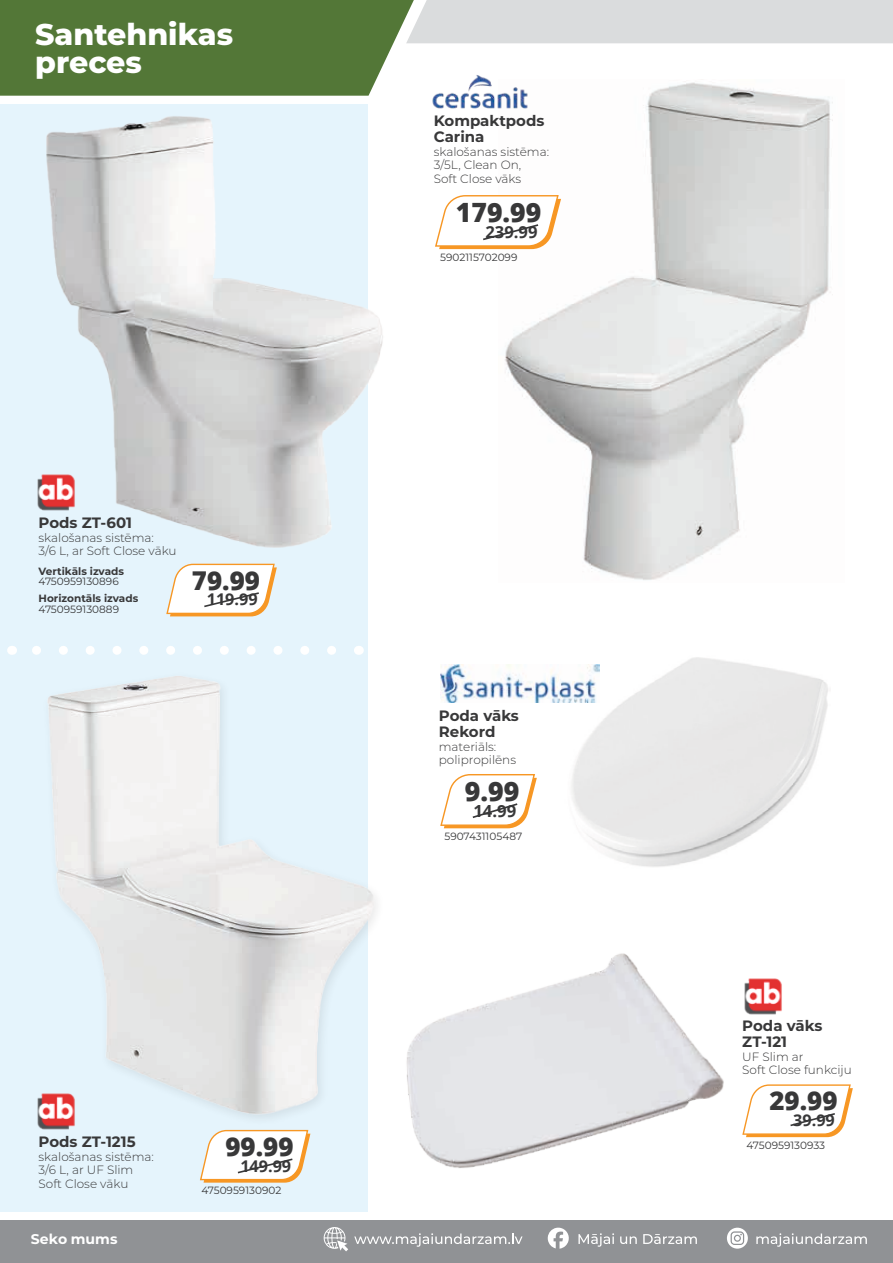
<style>
.page{position:relative;width:893px;height:1263px;background:#fff}
.page>*{position:absolute;margin:0;border:0;box-sizing:border-box;transform-origin:0 0}
.t1{font:800 30px/28.5px "Montserrat";color:#fff}
.t2{font:800 26.7px "Open Sans";color:#383839}
.t3{font:800 26.55px "Open Sans";color:#383839}
.t4{font:800 25.95px "Open Sans";color:#383839}
.t5{font:700 16.65px "Open Sans";color:#383839}
.t6{font:700 16.2px "Open Sans";color:#383839}
.t7{font:700 15px/16.5px "Montserrat";color:#383839}
.t8{font:700 14.1px "Montserrat";color:#fff}
.t9{font:300 12px/13.5px "Montserrat";color:#383839}
.t10{font:10.5px "Montserrat";color:#383839}
.t11{font:700 10.5px "Montserrat";color:#383839}
</style>
<div class="page">
<div style="left:1px;top:104px;width:367px;height:1108px;background:#e5f4fc"></div>
<div style="left:0;top:1220px;width:893px;height:43px;background:#909295"></div>
<svg style="left:578px;top:1233px;width:36px;height:14px"></svg>
<svg style="left:620px;top:1236px;width:17px;height:8px"></svg>
<svg style="left:643px;top:1234px;width:54px;height:10px"></svg>
<svg style="left:354px;top:1233px;width:169px;height:14px"></svg>
<svg style="left:756px;top:1233px;width:111px;height:14px"></svg>
<svg style="left:548px;top:1228px;width:21px;height:21px"></svg>
<svg style="left:727px;top:1228px;width:21px;height:20px"></svg>
<svg style="left:324px;top:1227px;width:24px;height:24px"></svg>
<img style="left:749px;top:978px;width:33px;height:37px">
<svg style="left:749px;top:1084px;width:104px;height:53px"></svg>
<img style="left:498px;top:96px;width:335px;height:484px">
<img style="left:571px;top:657px;width:257px;height:210px">
<img style="left:37px;top:116px;width:346px;height:432px">
<svg style="left:166px;top:563px;width:111px;height:53px;background:#f7ede0"></svg>
<svg style="left:200px;top:1144px;width:108px;height:38px;background:#f7ecdf"></svg>
<img style="left:32px;top:646px;width:344px;height:498px">
<img style="left:432px;top:96px;width:97px;height:14px">
<svg style="left:435px;top:194px;width:126px;height:55px"></svg>
<svg style="left:440px;top:774px;width:97px;height:54px"></svg>
<svg style="left:0;top:0;width:893px;height:96px"></svg>
<img style="left:373px;top:931px;width:376px;height:237px">
<img style="left:440px;top:665px;width:159px;height:38px">
<h1 class="t1" style="left:35px;top:18px;width:199px">Santehnikas preces</h1>
<p class="t7" style="left:39px;top:514px;width:95px">Pods ZT-601</p>
<p class="t9" style="left:39px;top:530px;width:140px">skalošanas sistēma:<br>3/6 L, ar Soft Close vāku</p>
<p class="t11" style="left:39px;top:563px;width:87px">Vertikāls izvads</p>
<p class="t10" style="left:39px;top:574px;width:82px">4750959130896</p>
<p class="t11" style="left:39px;top:591px;width:101px">Horizontāls izvads</p>
<p class="t10" style="left:39px;top:602px;width:82px">4750959130889</p>
<h3 class="t4" style="left:192px;top:560px;width:70px">79.99</h3>
<h3 class="t6" style="left:207px;top:588px;width:52px">119.99</h3>
<p class="t7" style="left:39px;top:1133px;width:99px">Pods ZT-1215</p>
<p class="t9" style="left:39px;top:1149px;width:117px">skalošanas sistēma:<br>3/6 L, ar UF Slim<br>Soft Close vāku</p>
<p class="t8" style="left:31px;top:1229px;width:88px">Seko mums</p>
<h3 class="t4" style="left:225px;top:1126px;width:70px">99.99</h3>
<h3 class="t6" style="left:240px;top:1154px;width:52px">149.99</h3>
<p class="t10" style="left:201px;top:1183px;width:81px">4750959130902</p>
<p class="t7" style="left:434px;top:111px;width:112px">Kompaktpods<br>Carina</p>
<p class="t9" style="left:434px;top:144px;width:117px">skalošanas sistēma:<br>3/5L, Clean On,<br>Soft Close vāks</p>
<h3 class="t3" style="left:456px;top:192px;width:87px">179.99</h3>
<h3 class="t5" style="left:485px;top:220px;width:54px">239.99</h3>
<p class="t10" style="left:440px;top:250px;width:79px">5902115702099</p>
<p class="t7" style="left:439px;top:706px;width:82px">Poda vāks<br>Rekord</p>
<p class="t9" style="left:439px;top:739px;width:79px">materiāls: polipropilēns</p>
<h2 class="t2" style="left:465px;top:770px;width:56px">9.99</h2>
<h3 class="t5" style="left:473px;top:799px;width:44px">14.99</h3>
<p class="t10" style="left:444px;top:829px;width:79px">5907431105487</p>
<p class="t7" style="left:742px;top:1016px;width:82px">Poda vāks<br>ZT-121</p>
<p class="t9" style="left:742px;top:1049px;width:111px">UF Slim ar<br>Soft Close funkciju</p>
<h3 class="t4" style="left:769px;top:1081px;width:70px">29.99</h3>
<h3 class="t6" style="left:793px;top:1109px;width:43px">39.99</h3>
<p class="t10" style="left:746px;top:1137px;width:80px">4750959130933</p>
</div>
